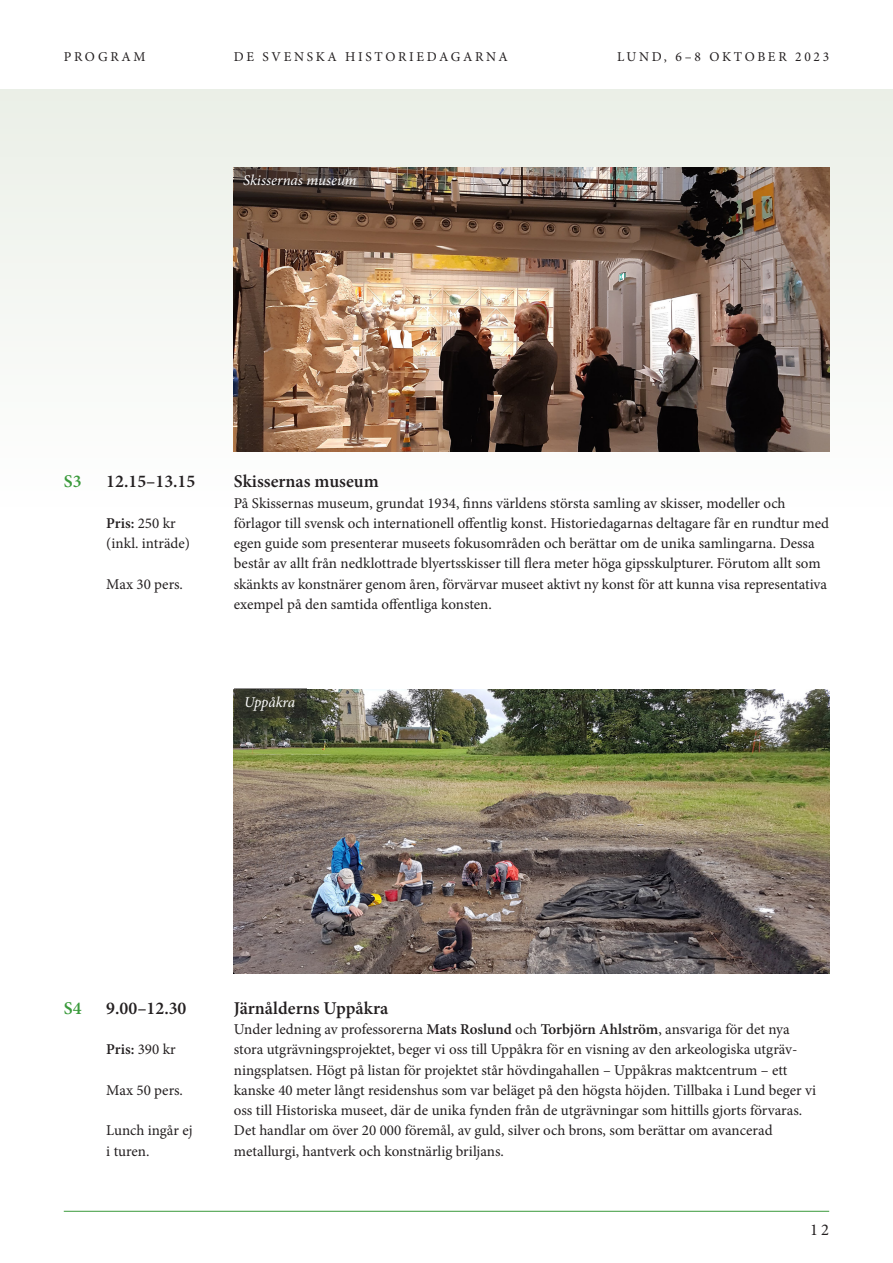
<style>
.page{position:relative;width:893px;height:1263px;background:#fff}
.page>*{position:absolute;margin:0;border:0;box-sizing:border-box;transform-origin:0 0}
.t1{font:600 18px "Minion Pro";color:#231f20}
.t2{font:600 18px "Minion Pro";color:#3a9a3b}
.t3{font:16.5px "Minion Pro";color:#231f20}
.t4{font:15px "Minion Pro";color:#231f20}
.t5{font:italic 15px "Minion Pro";letter-spacing:-.005em;color:#fff}
.t6{font:600 15px "Minion Pro";color:#231f20}
.t7{font:13.5px "Minion Pro";letter-spacing:.2em;color:#231f20}
.s1{font-weight:400}
.s2{font-weight:600}
</style>
<div class="page">
<div style="left:0;top:89px;width:893px;height:421px;background:linear-gradient(to bottom,#ebf0e8,#fdfdfc)"></div>
<hr style="left:64px;top:1211px;width:765px;height:1px;background:#3a9a3b">
<img style="left:234px;top:167px;width:595px;height:284px">
<img style="left:234px;top:689px;width:595px;height:284px">
<svg style="left:234px;top:167px;width:137px;height:30px;background:#463933"></svg>
<svg style="left:235px;top:688px;width:72px;height:30px;background:#37392c"></svg>
<p class="t7" style="left:64px;top:47px;width:83px">PROGRAM</p>
<p class="t7" style="left:234px;top:47px;width:275px">DE SVENSKA HISTORIEDAGARNA</p>
<p class="t7" style="left:617px;top:47px;width:214px">LUND, 6–8 OKTOBER 2023</p>
<p class="t5" style="left:243px;top:170px;width:115px">Skissernas museum</p>
<p class="t2" style="left:64px;top:469px;width:19px">S3</p>
<p class="t1" style="left:106px;top:469px;width:91px">12.15–13.15</p>
<p class="t1" style="left:234px;top:469px;width:146px">Skissernas museum</p>
<p class="t4" style="left:234px;top:493px;width:553px">På Skissernas museum, grundat 1934, finns världens största samling av skisser, modeller och</p>
<p class="t6" style="left:106px;top:513px;width:71px">Pris: <span class="s1">250 kr</span></p>
<p class="t4" style="left:234px;top:513px;width:597px">förlagor till svensk och internationell offentlig konst. Historiedagarnas deltagare får en rundtur med</p>
<p class="t4" style="left:106px;top:533px;width:85px">(inkl. inträde)</p>
<p class="t4" style="left:234px;top:533px;width:582px">egen guide som presenterar museets fokusområden och berättar om de unika samlingarna. Dessa</p>
<p class="t4" style="left:234px;top:553px;width:588px">består av allt från nedklottrade blyertsskisser till flera meter höga gipsskulpturer. Förutom allt som</p>
<p class="t4" style="left:106px;top:574px;width:78px">Max 30 pers.</p>
<p class="t4" style="left:234px;top:574px;width:595px">skänkts av konstnärer genom åren, förvärvar museet aktivt ny konst för att kunna visa representativa</p>
<p class="t4" style="left:234px;top:594px;width:260px">exempel på den samtida offentliga konsten.</p>
<p class="t5" style="left:244px;top:692px;width:52px">Uppåkra</p>
<p class="t2" style="left:64px;top:996px;width:19px">S4</p>
<p class="t1" style="left:106px;top:996px;width:82px">9.00–12.30</p>
<p class="t1" style="left:234px;top:996px;width:156px">Järnålderns Uppåkra</p>
<p class="t4" style="left:234px;top:1019px;width:557px">Under ledning av professorerna <span class="s2">Mats Roslund</span> och <span class="s2">Torbjörn Ahlström</span>, ansvariga för det nya</p>
<p class="t6" style="left:106px;top:1039px;width:71px">Pris: <span class="s1">390 kr</span></p>
<p class="t4" style="left:234px;top:1039px;width:565px">stora utgrävningsprojektet, beger vi oss till Uppåkra för en visning av den arkeologiska utgräv-</p>
<p class="t4" style="left:234px;top:1060px;width:555px">ningsplatsen. Högt på listan för projektet står hövdingahallen – Uppåkras maktcentrum – ett</p>
<p class="t4" style="left:106px;top:1080px;width:78px">Max 50 pers.</p>
<p class="t4" style="left:234px;top:1080px;width:584px">kanske 40 meter långt residenshus som var beläget på den högsta höjden. Tillbaka i Lund beger vi</p>
<p class="t4" style="left:234px;top:1100px;width:570px">oss till Historiska museet, där de unika fynden från de utgrävningar som hittills gjorts förvaras.</p>
<p class="t4" style="left:106px;top:1120px;width:88px">Lunch ingår ej</p>
<p class="t4" style="left:234px;top:1120px;width:540px">Det handlar om över 20 000 föremål, av guld, silver och brons, som berättar om avancerad</p>
<p class="t4" style="left:106px;top:1141px;width:45px">i turen.</p>
<p class="t4" style="left:234px;top:1141px;width:272px">metallurgi, hantverk och konstnärlig briljans.</p>
<p class="t3" style="left:810px;top:1218px;width:21px">12</p>
</div>
